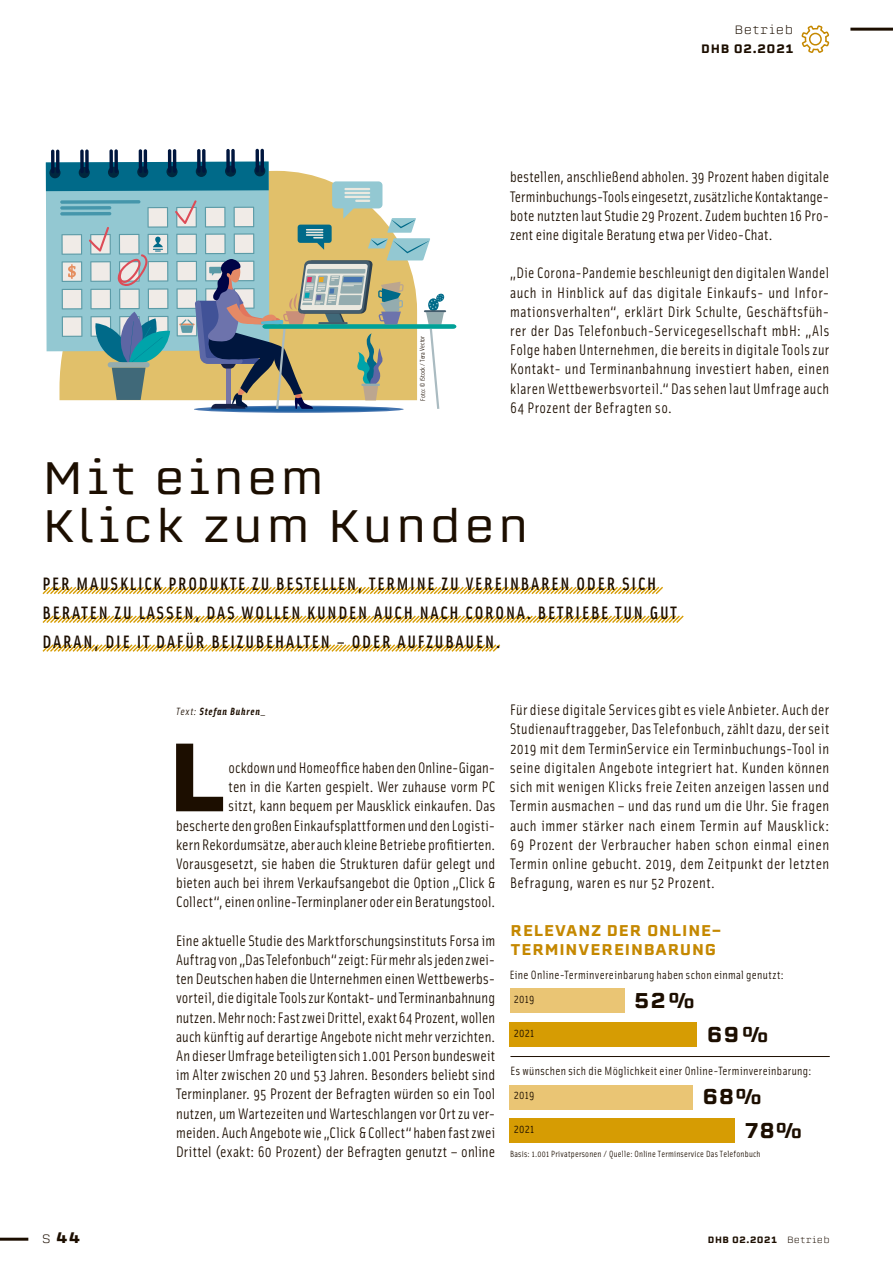
<style>
.page{position:relative;width:893px;height:1263px;background:#fff}
.page>*{position:absolute;margin:0;border:0;box-sizing:border-box;transform-origin:0 0}
.t1{font:700 94.95px "Erbaum";color:#1c0e00}
.t2{font:45px/48px "Erbaum";letter-spacing:.06em;color:#1c0e00}
.t3{font:500 21px "Erbaum";letter-spacing:.06em;color:#1c0e00}
.t4{font:500 18px/28.8px "Solex OT";letter-spacing:.1em;color:#1c0e00}
.t5{font:15.3px/19.2px "Solex OT";letter-spacing:.01em;color:#1c0e00;text-align:justify}
.t6{font:500 15.3px/19.2px "Erbaum";letter-spacing:.05em;color:#c58800}
.t7{font:700 15px "Erbaum";color:#1c0e00}
.t8{font:12px "Solex OT";letter-spacing:.03em;color:#1c0e00}
.t9{font:500 12px "Erbaum";letter-spacing:.06em;color:#1c0e00}
.t10{font:300 12px "Erbaum";letter-spacing:.06em;color:#1c0e00}
.t11{font:italic 700 10.5px "Solex OT";letter-spacing:.075em;color:#1c0e00}
.t12{font:9px "Solex OT";letter-spacing:.025em;color:#1c0e00}
.t13{font:500 9px "Erbaum";letter-spacing:.06em;color:#1c0e00}
.t14{font:6.75px "Solex OT";color:#1c0e00}
.s1{font-weight:300;font-size:12px}
.s2{font-weight:400}
.s3{font-weight:300}
</style>
<div class="page">
<hr style="left:850px;top:28px;width:43px;height:3px;background:#1c0e00">
<hr style="left:0;top:1238px;width:28px;height:3px;background:#1c0e00">
<svg style="left:801px;top:25px;width:29px;height:28px"></svg>
<svg style="left:51px;top:150px;width:4px;height:23px"></svg>
<hr style="left:56px;top:150px;width:3px;height:23px;background:#00163e;border-radius:2px">
<svg style="left:80px;top:149px;width:4px;height:24px"></svg>
<svg style="left:85px;top:149px;width:4px;height:24px"></svg>
<svg style="left:109px;top:149px;width:4px;height:24px"></svg>
<svg style="left:114px;top:149px;width:4px;height:24px"></svg>
<hr style="left:139px;top:149px;width:3px;height:24px;background:#00163e;border-radius:2px">
<hr style="left:144px;top:149px;width:3px;height:24px;background:#00163e;border-radius:2px">
<hr style="left:168px;top:149px;width:3px;height:24px;background:#00163e;border-radius:2px">
<hr style="left:173px;top:149px;width:3px;height:24px;background:#00163e;border-radius:2px">
<svg style="left:197px;top:149px;width:4px;height:24px"></svg>
<svg style="left:202px;top:149px;width:4px;height:24px"></svg>
<svg style="left:226px;top:149px;width:4px;height:24px"></svg>
<svg style="left:231px;top:149px;width:4px;height:24px"></svg>
<hr style="left:256px;top:149px;width:3px;height:24px;background:#00163e;border-radius:2px">
<hr style="left:261px;top:149px;width:3px;height:24px;background:#00163e;border-radius:2px">
<svg style="left:194px;top:406px;width:210px;height:7px"></svg>
<hr style="left:209px;top:407px;width:180px;height:4px;background:#1e60a2;border-radius:50%">
<svg style="left:46px;top:162px;width:410px;height:247px"></svg>
<div style="left:108px;top:362px;width:42px;height:5px;background:#94acaf;border-radius:3px"></div>
<svg style="left:42px;top:586px;width:621px;height:9px"></svg>
<svg style="left:42px;top:615px;width:642px;height:8px"></svg>
<svg style="left:42px;top:644px;width:459px;height:8px"></svg>
<div style="left:509px;top:1023px;width:188px;height:24px;background:#d69c03"></div>
<div style="left:509px;top:988px;width:115px;height:24px;background:#eac574"></div>
<hr style="left:511px;top:1056px;width:318px;height:1px;background:#1c0e00">
<div style="left:509px;top:1118px;width:226px;height:24px;background:#d69c03"></div>
<div style="left:509px;top:1085px;width:183px;height:24px;background:#eac574"></div>
<p class="t14" style="left:421px;top:401px;width:66px;rotate:-91deg">Foto: © iStock / Tera Vector</p>
<p class="t10" style="left:734px;top:25px;width:60px">Betrieb</p>
<p class="t9" style="left:701px;top:44px;width:94px">DHB 02.2021</p>
<p class="t5" style="left:510px;top:169px;width:321px">bestellen, anschließend abholen. 39 Prozent haben digitale Terminbuchungs-Toolseingesetzt,zusätzliche Kontaktange&shy;bote nutztenlautStudie29Prozent.Zudembuchten 16 Pro&shy;zent eine digitale Beratung etwa per Video-Chat.</p>
<p class="t5" style="left:510px;top:265px;width:321px">„Die Corona-Pandemiebeschleunigtden digitalenWandel auch in Hinblick auf das digitale Einkaufs- und Infor&shy;mationsverhalten“, erklärt Dirk Schulte, Geschäftsfüh&shy;rer der Das Telefonbuch-Servicegesellschaft mbH: „Als Folgehaben Unternehmen, diebereitsin digitale Toolszur Kontakt- und Terminanbahnung investiert haben, einen klarenWettbewerbsvorteil.“ Dassehen lautUmfrage auch 64 Prozent der Befragten so.</p>
<h2 class="t2" style="left:43px;top:460px;width:488px">Mit einem<br>Klick zum Kunden</h2>
<p class="t4" style="left:43px;top:572px;width:636px">PER MAUSKLICK PRODUKTE ZU BESTELLEN, TERMINE ZU VEREINBAREN ODER SICH<br>BERATEN ZU LASSEN, DAS WOLLEN KUNDEN AUCH NACH CORONA. BETRIEBE TUN GUT<br>DARAN, DIE IT DAFÜR BEIZUBEHALTEN – ODER AUFZUBAUEN.</p>
<p class="t7" style="left:42px;top:1233px;width:40px"><span class="s1">S</span> 44</p>
<p class="t11" style="left:176px;top:708px;width:91px"><span class="s2">Text:</span> Stefan Buhren_</p>
<h1 class="t1" style="left:168px;top:744px;width:60px">L</h1>
<p class="t5" style="left:176px;top:759px;width:321px;text-align:right">ockdown undHomeoffice habendenOnline-Gigan-<br>ten in die Karten gespielt. Wer zuhause vorm PC<br>sitzt, kann bequem per Mausklick einkaufen. Das bescherteden großen Einkaufsplattformenund denLogisti&shy;kernRekordumsätze,aberauchkleineBetriebeprofitierten.<br>Vorausgesetzt, sie haben die Strukturen dafür gelegt und bieten auch bei ihrem Verkaufsangebot die Option „Click &amp; Collect“,einen online-Terminplaneroderein Beratungstool.</p>
<p class="t5" style="left:176px;top:932px;width:321px">Eine aktuelle Studie des Marktforschungsinstituts Forsa im Auftrag von „DasTelefonbuch“zeigt:Fürmehralsjedenzwei&shy;tenDeutschen habendie UnternehmeneinenWettbewerbs&shy;vorteil,die digitale Toolszur Kontakt- undTerminanbahnung nutzen.Mehrnoch:FastzweiDrittel, exakt64Prozent,wollen auch künftig auf derartige Angebote nicht mehr verzichten.<br>An dieserUmfrage beteiligtensich1.001 Person bundesweit im Alter zwischen 20 und 53 Jahren. Besonders beliebt sind Terminplaner. 95 Prozent der Befragten würden so ein Tool nutzen,umWartezeiten undWarteschlangenvor Ortzuver&shy;meiden.AuchAngebotewie „Click &amp;Collect“haben fastzwei Drittel (exakt: 60 Prozent) der Befragten genutzt – online</p>
<p class="t5" style="left:510px;top:702px;width:321px">Fürdiese digitale Services gibt esvieleAnbieter. Auch der Studienauftraggeber,DasTelefonbuch,zählt dazu,derseit 2019 mit dem TerminService ein Terminbuchungs-Tool in seine digitalen Angebote integriert hat. Kunden können sich mit wenigen Klicks freie Zeiten anzeigen lassen und Termin ausmachen – und das rund um die Uhr. Sie fragen auch immer stärker nach einem Termin auf Mausklick:<br>69 Prozent der Verbraucher haben schon einmal einen Termin online gebucht. 2019, dem Zeitpunkt der letzten Befragung, waren es nur 52 Prozent.</p>
<p class="t6" style="left:511px;top:923px;width:212px">RELEVANZ DER ONLINE-<br>TERMINVEREINBARUNG</p>
<p class="t8" style="left:510px;top:971px;width:276px">Eine Online-Terminvereinbarung haben schon einmal genutzt:</p>
<p class="t8" style="left:514px;top:995px;width:22px">2019</p>
<p class="t8" style="left:514px;top:1029px;width:22px">2021</p>
<h3 class="t3" style="left:634px;top:993px;width:62px">52%</h3>
<h3 class="t3" style="left:707px;top:1027px;width:63px">69%</h3>
<p class="t8" style="left:511px;top:1067px;width:302px">Es wünschen sich die Möglichkeit einer Online-Terminvereinbarung:</p>
<p class="t8" style="left:514px;top:1091px;width:22px">2019</p>
<h3 class="t3" style="left:702px;top:1089px;width:61px">68%</h3>
<p class="t8" style="left:514px;top:1125px;width:22px">2021</p>
<h3 class="t3" style="left:745px;top:1123px;width:58px">78%</h3>
<p class="t12" style="left:510px;top:1151px;width:252px">Basis: 1.001 Privatpersonen / Quelle: Online Terminservice Das Telefonbuch</p>
<p class="t13" style="left:708px;top:1237px;width:123px">DHB 02.2021 <span class="s3">Betrieb</span></p>
</div>
